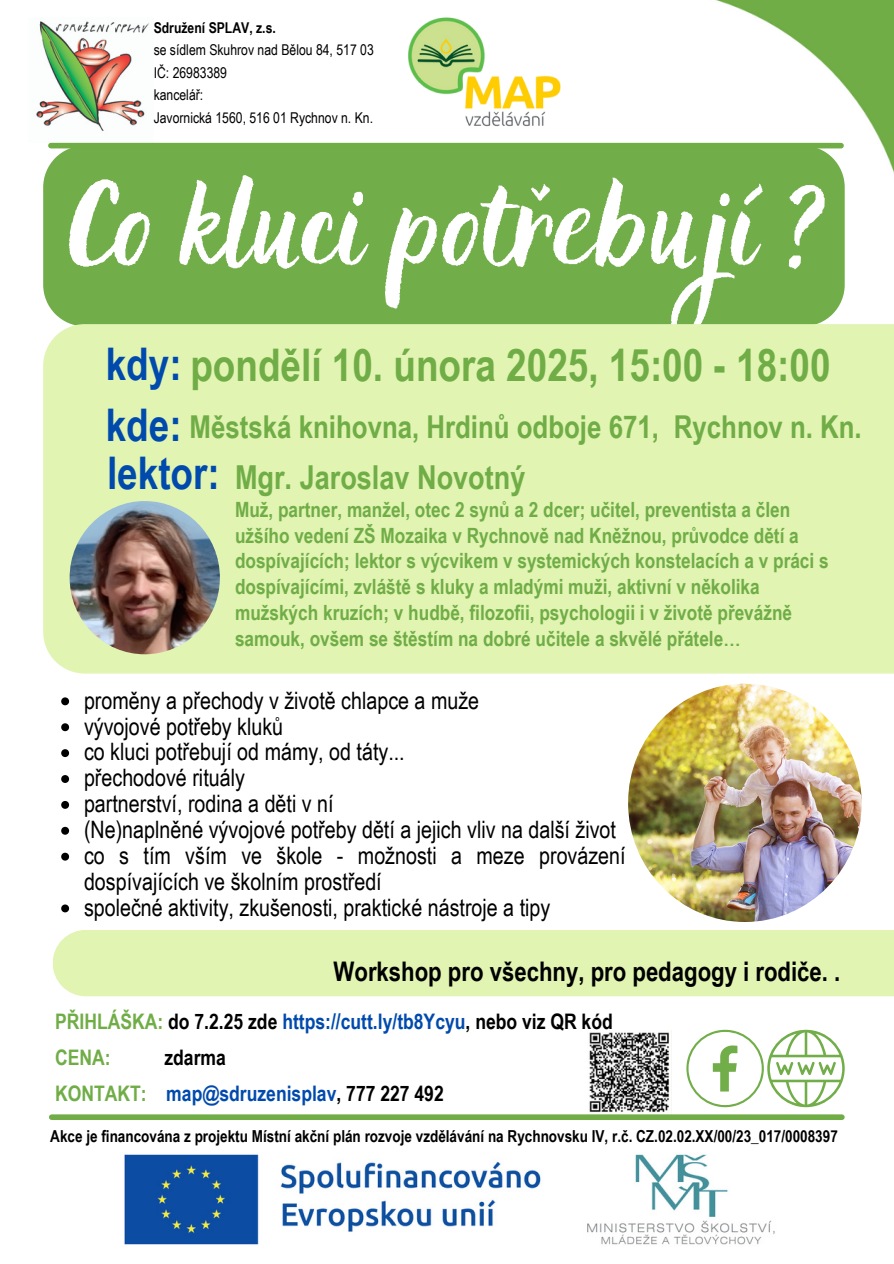
<style>
.page{position:relative;width:894px;height:1264px;background:#fff}
.page>*{position:absolute;margin:0;border:0;box-sizing:border-box;transform-origin:0 0}
.t1{font:94.2px "Holla";color:#fff}
.t2{font:700 45px "Arial Narrow";color:#70ad47}
.t3{font:700 45px "Arial Narrow";color:#004aad}
.t4{font:700 33px "Arial Narrow";color:#70ad47}
.t5{font:700 31.5px "Arial Narrow";color:#70ad47}
.t6{font:700 27px "Arial Narrow";color:#000}
.t7{font:24px/25.8px "Arial Narrow";color:#000}
.t8{font:700 21.45px/36px "Arial Narrow";color:#000}
.t9{font:700 21.45px/36px "Arial Narrow";color:#004aad}
.t10{font:700 21px/25.8px "Arial Narrow";color:#70ad47}
.t11{font:700 16.5px "Arial Narrow";color:#000}
.t12{font:14.85px "Arial Narrow";color:#000}
.t13{font:700 14.85px "Arial Narrow";color:#000}
.s1{color:#004aad}
.s2{color:#70ad47}
.s3{color:#000}
</style>
<div class="page">
<img style="left:594px;top:0;width:299px;height:292px">
<div style="left:43px;top:146px;width:801px;height:178px;background:#71ad48"></div>
<img style="left:589px;top:1032px;width:80px;height:81px">
<div style="left:52px;top:1114px;width:789px;height:5px;background:#70ad47"></div>
<img style="left:36px;top:21px;width:113px;height:110px">
<img style="left:124px;top:1154px;width:651px;height:91px">
<div style="left:53px;top:930px;width:840px;height:66px;background:#e1f4b2"></div>
<svg style="left:686px;top:1029px;width:158px;height:78px"></svg>
<div style="left:51px;top:143px;width:789px;height:5px;background:#70ad47"></div>
<img style="left:408px;top:17px;width:153px;height:110px">
<img style="left:628px;top:683px;width:233px;height:238px;border-radius:50%">
<svg style="left:61px;top:697px;width:8px;height:8px"></svg>
<svg style="left:61px;top:723px;width:8px;height:8px"></svg>
<svg style="left:61px;top:749px;width:8px;height:8px"></svg>
<svg style="left:61px;top:775px;width:8px;height:8px"></svg>
<svg style="left:61px;top:801px;width:8px;height:7px"></svg>
<svg style="left:61px;top:826px;width:8px;height:8px"></svg>
<svg style="left:61px;top:852px;width:8px;height:8px"></svg>
<svg style="left:61px;top:904px;width:8px;height:8px"></svg>
<div style="left:43px;top:324px;width:850px;height:349px;background:#e1f4b2"></div>
<img style="left:70px;top:501px;width:150px;height:153px;border-radius:50%">
<p class="t13" style="left:154px;top:19px;width:124px">Sdružení SPLAV, z.s.</p>
<p class="t12" style="left:154px;top:41px;width:221px">se sídlem Skuhrov nad Bělou 84, 517 03</p>
<p class="t12" style="left:154px;top:64px;width:75px">IČ: 26983389</p>
<p class="t12" style="left:154px;top:86px;width:51px">kancelář:</p>
<p class="t12" style="left:154px;top:109px;width:221px">Javornická 1560, 516 01 Rychnov n. Kn.</p>
<p class="t1" style="left:69px;top:172px;width:762px">Co kluci potřebují ?</p>
<p class="t2" style="left:106px;top:338px;width:726px"><span class="s1">kdy:</span> pondělí 10. února 2025, 15:00 - 18:00</p>
<p class="t3" style="left:106px;top:398px;width:77px">kde:</p>
<p class="t3" style="left:107px;top:447px;width:114px">lektor:</p>
<p class="t5" style="left:189px;top:408px;width:673px">Městská knihovna, Hrdinů odboje 671, Rychnov n. Kn.</p>
<p class="t4" style="left:235px;top:457px;width:292px">Mgr. Jaroslav Novotný</p>
<p class="t10" style="left:235px;top:496px;width:595px">Muž, partner, manžel, otec 2 synů a 2 dcer; učitel, preventista a člen užšího vedení ZŠ Mozaika v Rychnově nad Kněžnou, průvodce dětí a dospívajících; lektor s výcvikem v systemických konstelacích a v práci s dospívajícími, zvláště s kluky a mladými muži, aktivní v několika mužských kruzích; v hudbě, filozofii, psychologii i v životě převážně samouk, ovšem se štěstím na dobré učitele a skvělé přátele…</p>
<h2 class="t7" style="left:84px;top:687px;width:396px">proměny a přechody v životě chlapce a muže</h2>
<h2 class="t7" style="left:84px;top:713px;width:201px">vývojové potřeby kluků</h2>
<h2 class="t7" style="left:84px;top:738px;width:322px">co kluci potřebují od mámy, od táty...</h2>
<h3 class="t7" style="left:84px;top:764px;width:162px">přechodové rituály</h3>
<h2 class="t7" style="left:84px;top:790px;width:251px">partnerství, rodina a děti v ní</h2>
<h6 class="t7" style="left:84px;top:816px;width:533px">(Ne)naplněné vývojové potřeby dětí a jejich vliv na další život</h6>
<p class="t7" style="left:84px;top:842px;width:543px">co s tím vším ve škole - možnosti a meze provázení dospívajících ve školním prostředí</p>
<p class="t7" style="left:84px;top:894px;width:467px">společné aktivity, zkušenosti, praktické nástroje a tipy</p>
<p class="t6" style="left:333px;top:955px;width:508px">Workshop pro všechny, pro pedagogy i rodiče. .</p>
<p class="t8" style="left:55px;top:1003px;width:559px"><span class="s2">PŘIHLÁŠKA:</span> do 7.2.25 zde <span class="s1">https://cutt.ly/tb8Ycyu</span>, nebo viz QR kód<br><span class="s2">CENA:</span></p>
<p class="t9" style="left:55px;top:1039px;width:390px;text-indent:109px"><span class="s3">zdarma<br></span><span class="s2">KONTAKT:</span> map@sdruzenisplav<span class="s3">, 777 227 492</span></p>
<h1 class="t11" style="left:50px;top:1126px;width:788px">Akce je financována z projektu Místní akční plán rozvoje vzdělávání na Rychnovsku IV, r.č. CZ.02.02.XX/00/23_017/0008397</h1>
</div>
